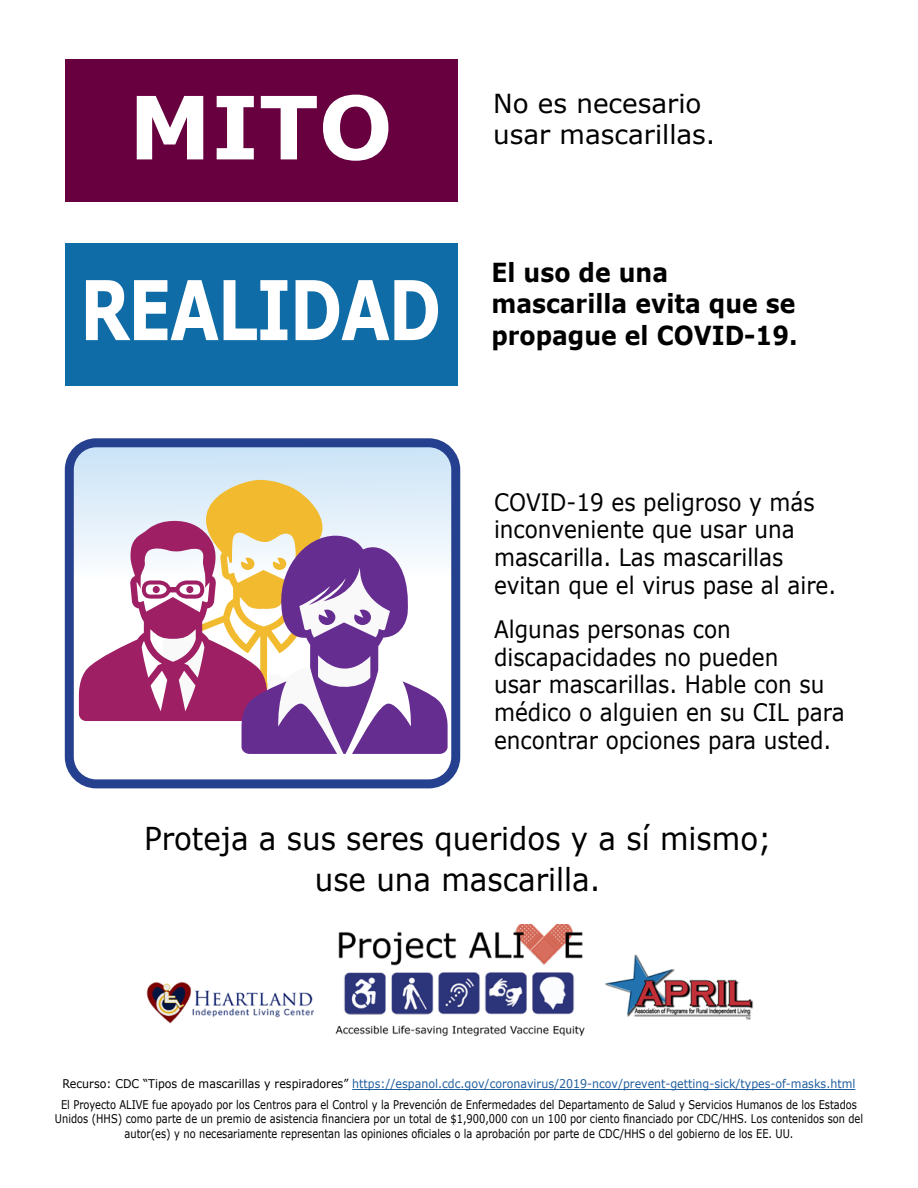
<style>
.page{position:relative;width:918px;height:1188px;background:#fff}
.page>*{position:absolute;margin:0;border:0;box-sizing:border-box;transform-origin:0 0}
.t1{font:700 87.3px "Verdana";color:#fff}
.t2{font:700 82.5px "Verdana";letter-spacing:-.025em;color:#fff;scale:.77 1}
.t3{font:31.5px/40.5px "Verdana";color:#000;text-align:center;scale:.93 1}
.t4{font:700 26.25px/31.5px "Verdana";color:#000;scale:.9 1}
.t5{font:26.25px "Verdana";color:#000}
.t6{font:24px/27.8px "Verdana";color:#000;scale:.9 1}
.t7{font:12px/14.4px "Verdana";color:#000;text-align:center;scale:.82 1}
.t8{font:12px "Verdana";color:#215e9e;scale:.92 1}
.s1{color:#000}
</style>
<div class="page">
<hr style="left:352px;top:1089px;width:503px;height:1px;background:#215e9e">
<div style="left:65px;top:59px;width:393px;height:143px;background:#680040"></div>
<div style="left:65px;top:244px;width:393px;height:142px;background:#0f6ca7"></div>
<svg style="left:75px;top:448px;width:375px;height:330px"></svg>
<svg style="left:78px;top:480px;width:370px;height:274px"></svg>
<div style="left:65px;top:438px;width:395px;height:350px;border:9px solid #25408f;border-radius:27px"></div>
<img style="left:335px;top:924px;width:271px;height:112px">
<img style="left:606px;top:954px;width:148px;height:66px">
<img style="left:146px;top:981px;width:168px;height:43px">
<h1 class="t1" style="left:129px;top:66px;width:266px">MITO</h1>
<h1 class="t2" style="left:80px;top:252px;width:471px">REALIDAD</h1>
<p class="t5" style="left:493px;top:85px;width:210px">No es necesario</p>
<p class="t5" style="left:493px;top:117px;width:224px">usar mascarillas.</p>
<p class="t4" style="left:491px;top:256px;width:342px">El uso de una mascarilla evita que se propague el COVID-19.</p>
<p class="t6" style="left:494px;top:488px;width:358px">COVID-19 es peligroso y más</p>
<p class="t6" style="left:494px;top:515px;width:336px">inconveniente que usar una</p>
<p class="t6" style="left:494px;top:543px;width:382px">mascarilla. Las mascarillas evitan que el virus pase al aire.</p>
<p class="t6" style="left:494px;top:615px;width:265px">Algunas personas con</p>
<p class="t6" style="left:494px;top:643px;width:318px">discapacidades no pueden</p>
<p class="t6" style="left:494px;top:671px;width:391px">usar mascarillas. Hable con su médico o alguien en su CIL para encontrar opciones para usted.</p>
<p class="t3" style="left:144px;top:818px;width:676px">Proteja a sus seres queridos y a sí mismo; use una mascarilla.</p>
<p class="t8" style="left:63px;top:1076px;width:863px"><span class="s1">Recurso: CDC “Tipos de mascarillas y respiradores”</span> https://espanol.cdc.gov/coronavirus/2019-ncov/prevent-getting-sick/types-of-masks.html</p>
<p class="t7" style="left:61px;top:1097px;width:972px">El Proyecto ALIVE fue apoyado por los Centros para el Control y la Prevención de Enfermedades del Departamento de Salud y Servicios Humanos de los Estados</p>
<p class="t7" style="left:55px;top:1112px;width:987px">Unidos (HHS) como parte de un premio de asistencia financiera por un total de $1,900,000 con un 100 por ciento financiado por CDC/HHS. Los contenidos son del autor(es) y no necesariamente representan las opiniones oficiales o la aprobación por parte de CDC/HHS o del gobierno de los EE. UU.</p>
</div>
